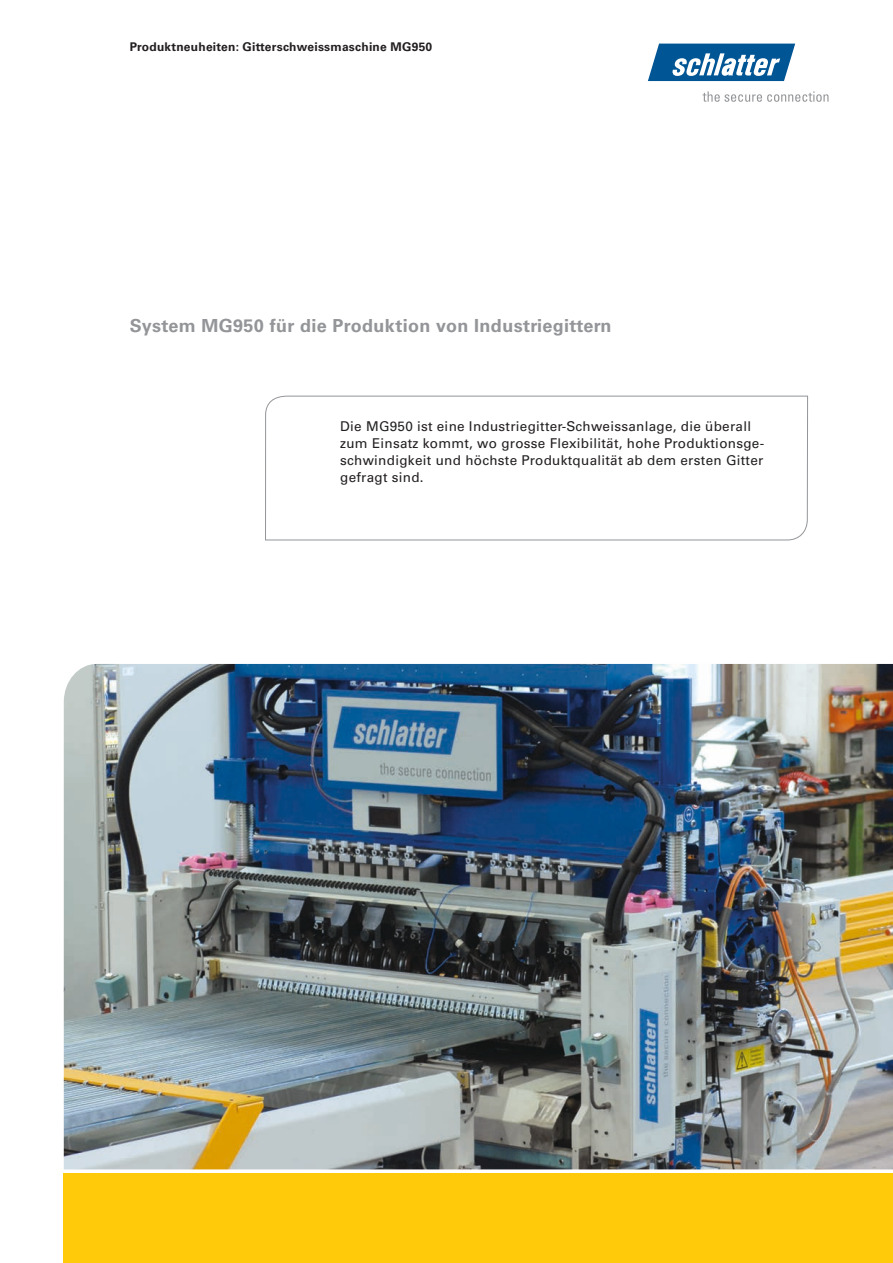
<style>
.page{position:relative;width:893px;height:1263px;background:#fff}
.page>*{position:absolute;margin:0;border:0;box-sizing:border-box;transform-origin:0 0}
.t1{font:700 18px "Univers LTCYR 65";letter-spacing:.02em;color:#939598}
.t2{font:13.5px/17px "Univers LTCYR 55 Roman";letter-spacing:.02em;color:#231f20}
.t3{font:700 12px "Univers LTCYR 65";letter-spacing:.02em;color:#231f20}
</style>
<div class="page">
<div style="left:64px;top:1174px;width:829px;height:89px;background:#feca0a"></div>
<svg style="left:648px;top:44px;width:147px;height:37px"></svg>
<svg style="left:703px;top:91px;width:125px;height:11px"></svg>
<img style="left:64px;top:664px;width:829px;height:505px">
<svg style="left:265px;top:395px;width:543px;height:146px"></svg>
<p class="t3" style="left:130px;top:38px;width:304px">Produktneuheiten: Gitterschweissmaschine MG950</p>
<h1 class="t1" style="left:130px;top:313px;width:483px">System MG950 für die Produktion von Industriegittern</h1>
<p class="t2" style="left:340px;top:417px;width:425px">Die MG950 ist eine Industriegitter-Schweissanlage, die überall zum Einsatz kommt, wo grosse Flexibilität, hohe Produktionsge&shy;schwindigkeit und höchste Produktqualität ab dem ersten Gitter gefragt sind.</p>
</div>
